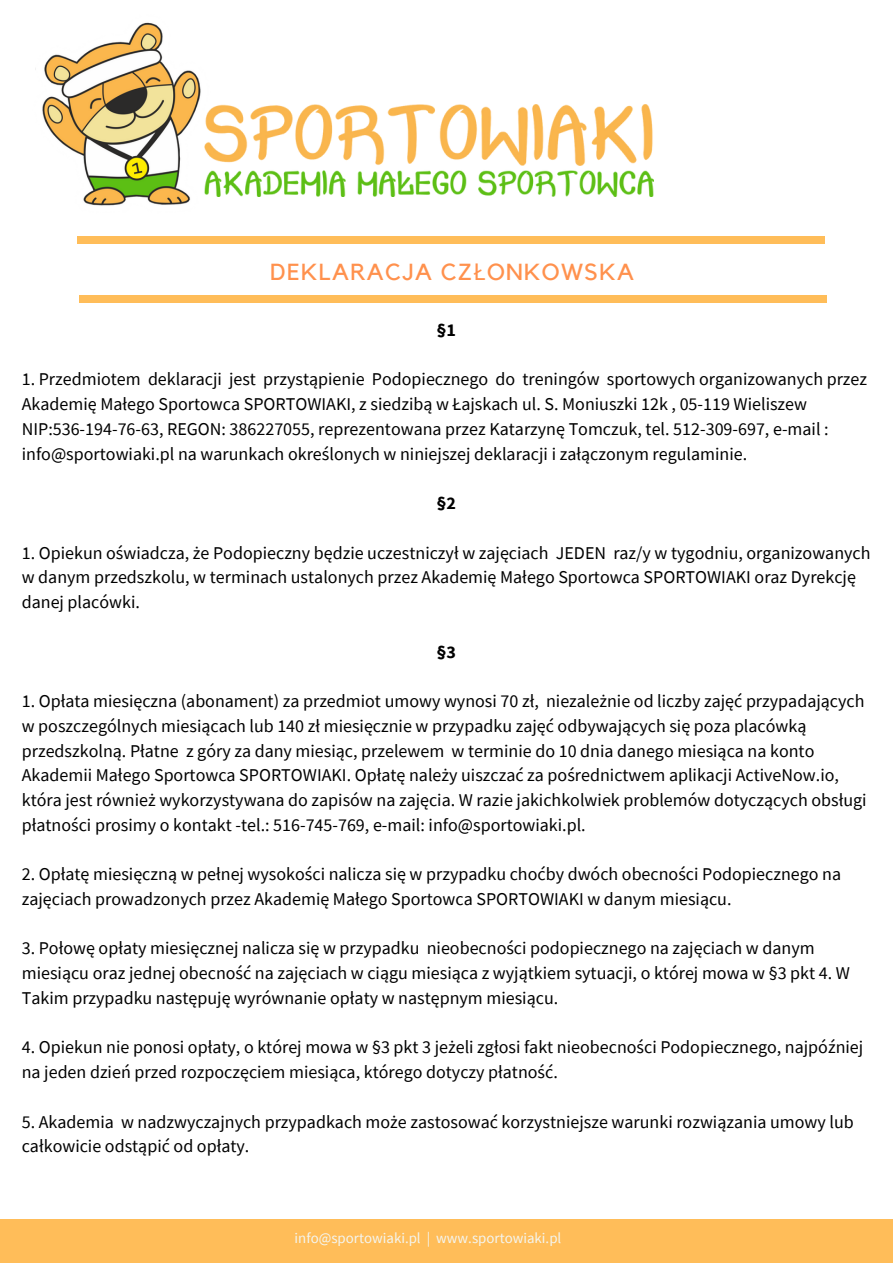
<style>
.page{position:relative;width:893px;height:1264px;background:#fff}
.page>*{position:absolute;margin:0;border:0;box-sizing:border-box;transform-origin:0 0}
.t1{font:23.1px "Kollektif";letter-spacing:.06em;color:#ff914d}
.t2{font:18px/24.8px "Source Sans Pro";color:#000}
.t3{font:700 18px "Source Sans Pro";color:#000}
.t4{font:14.85px "Source Sans Pro";color:#f4f5ef}
.s1{font-family:"Noto Sans"}
</style>
<div class="page">
<div style="left:77px;top:236px;width:748px;height:7px;background:#ffbd59"></div>
<div style="left:79px;top:295px;width:747px;height:7px;background:#ffbd59"></div>
<div style="left:0;top:1219px;width:892px;height:43px;background:#ffbd59"></div>
<img style="left:35px;top:22px;width:207px;height:184px">
<img style="left:203px;top:104px;width:450px;height:92px">
<p class="t1" style="left:270px;top:261px;width:365px">DEKLARACJA CZ<span class="s1">Ł</span>ONKOWSKA</p>
<p class="t3" style="left:437px;top:318px;width:20px">§1</p>
<p class="t2" style="left:22px;top:366px;width:846px">1. Przedmiotem deklaracji jest przystąpienie Podopiecznego do treningów sportowych organizowanych przez Akademię Małego Sportowca SPORTOWIAKI, z siedzibą w Łajskach ul. S. Moniuszki 12k , 05-119 Wieliszew NIP:536-194-76-63, REGON: 386227055, reprezentowana przez Katarzynę Tomczuk, tel. 512-309-697, e-mail : info@sportowiaki.pl na warunkach określonych w niniejszej deklaracji i załączonym regulaminie.</p>
<p class="t3" style="left:437px;top:491px;width:20px">§2</p>
<p class="t2" style="left:22px;top:540px;width:850px">1. Opiekun oświadcza, że Podopieczny będzie uczestniczył w zajęciach JEDEN raz/y w tygodniu, organizowanych w danym przedszkolu, w terminach ustalonych przez Akademię Małego Sportowca SPORTOWIAKI oraz Dyrekcję danej placówki.</p>
<p class="t3" style="left:437px;top:640px;width:20px">§3</p>
<p class="t2" style="left:22px;top:688px;width:846px">1. Opłata miesięczna (abonament) za przedmiot umowy wynosi 70 zł, niezależnie od liczby zajęć przypadających w poszczególnych miesiącach lub 140 zł miesięcznie w przypadku zajęć odbywających się poza placówką przedszkolną. Płatne z góry za dany miesiąc, przelewem w terminie do 10 dnia danego miesiąca na konto Akademii Małego Sportowca SPORTOWIAKI. Opłatę należy uiszczać za pośrednictwem aplikacji ActiveNow.io, która jest również wykorzystywana do zapisów na zajęcia. W razie jakichkolwiek problemów dotyczących obsługi płatności prosimy o kontakt -tel.: 516-745-769, e-mail: info@sportowiaki.pl.</p>
<p class="t2" style="left:22px;top:861px;width:820px">2. Opłatę miesięczną w pełnej wysokości nalicza się w przypadku choćby dwóch obecności Podopiecznego na zajęciach prowadzonych przez Akademię Małego Sportowca SPORTOWIAKI w danym miesiącu.</p>
<p class="t2" style="left:22px;top:935px;width:829px">3. Połowę opłaty miesięcznej nalicza się w przypadku nieobecności podopiecznego na zajęciach w danym miesiącu oraz jednej obecność na zajęciach w ciągu miesiąca z wyjątkiem sytuacji, o której mowa w §3 pkt 4. W<br>Takim przypadku następuję wyrównanie opłaty w następnym miesiącu.</p>
<p class="t2" style="left:22px;top:1034px;width:843px">4. Opiekun nie ponosi opłaty, o której mowa w §3 pkt 3 jeżeli zgłosi fakt nieobecności Podopiecznego, najpóźniej na jeden dzień przed rozpoczęciem miesiąca, którego dotyczy płatność.</p>
<p class="t2" style="left:22px;top:1108px;width:833px">5. Akademia w nadzwyczajnych przypadkach może zastosować korzystniejsze warunki rozwiązania umowy lub całkowicie odstąpić od opłaty.</p>
<p class="t4" style="left:294px;top:1227px;width:268px">info@sportowiaki.pl | www.sportowiaki.pl</p>
</div>
